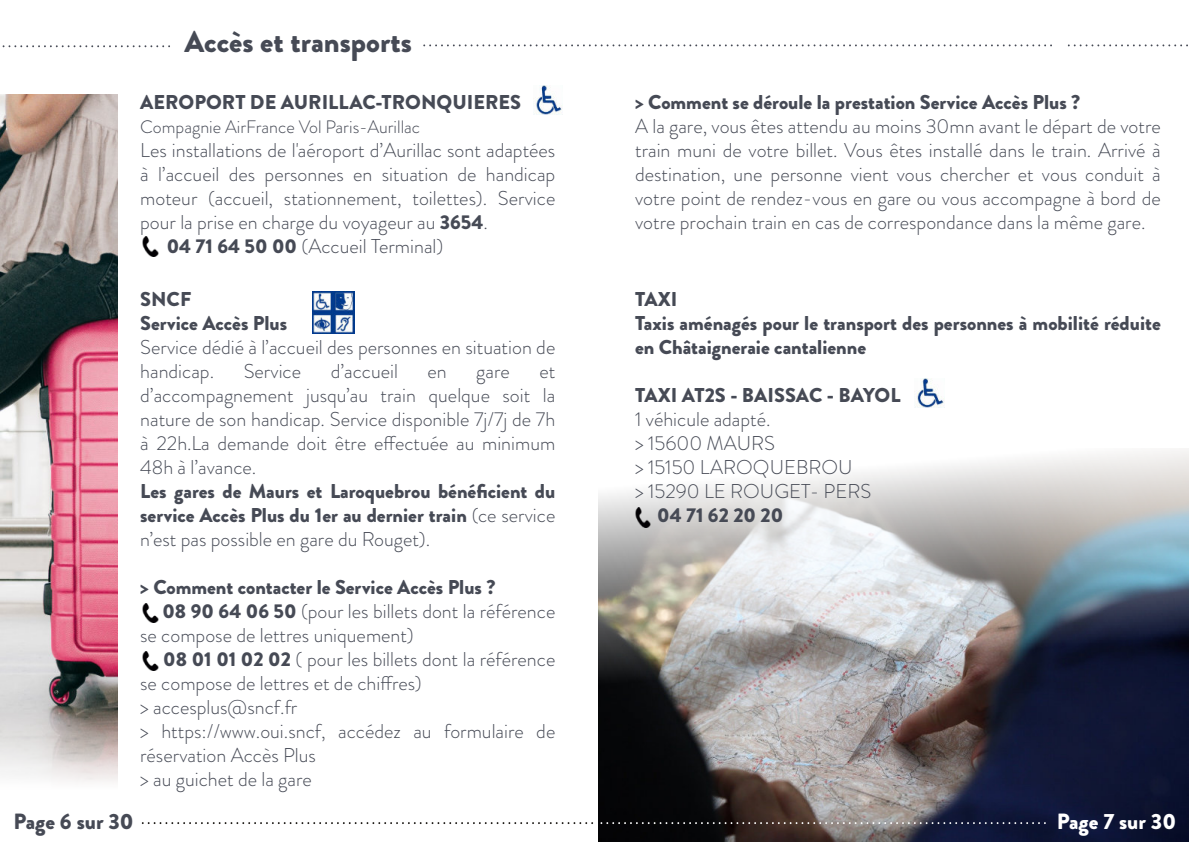
<style>
.page{position:relative;width:1191px;height:842px;background:#fff}
.page>*{position:absolute;margin:0;border:0;box-sizing:border-box;transform-origin:0 0}
.t1{font:900 30px "Brandon Grotesque";color:#464a55}
.t2{font:900 22px "Brandon Grotesque";color:#464a55}
.t3{font:900 22px "Brandon Grotesque";color:#fff}
.t4{font:300 20px/24px "Brandon Grotesque";color:#464a55}
.t5{font:900 20px/24px "Brandon Grotesque";color:#464a55}
.t6{font:300 18px "Brandon Grotesque";color:#464a55}
.s1{font-weight:900}
.s2{font-weight:300}
</style>
<div class="page">
<img style="left:598px;top:450px;width:590px;height:392px">
<svg style="left:424px;top:44px;width:764px;height:2px"></svg>
<svg style="left:2px;top:45px;width:168px;height:2px"></svg>
<img style="left:143px;top:237px;width:16px;height:19px">
<img style="left:635px;top:508px;width:16px;height:19px">
<img style="left:143px;top:603px;width:16px;height:19px">
<img style="left:143px;top:652px;width:16px;height:19px">
<img style="left:0;top:95px;width:117px;height:687px">
<svg style="left:143px;top:822px;width:903px;height:2px"></svg>
<img style="left:535px;top:85px;width:27px;height:29px">
<img style="left:916px;top:378px;width:28px;height:29px">
<img style="left:312px;top:292px;width:43px;height:42px">
<h1 class="t1" style="left:184px;top:31px;width:229px">Accès et transports</h1>
<p class="t5" style="left:140px;top:93px;width:382px">AEROPORT DE AURILLAC-TRONQUIERES</p>
<p class="t6" style="left:140px;top:120px;width:281px">Compagnie AirFrance Vol Paris-Aurillac</p>
<p class="t4" style="left:140px;top:141px;width:416px">Les installations de l'aéroport d’Aurillac sont adaptées</p>
<p class="t4" style="left:140px;top:165px;width:416px">à l’accueil des personnes en situation de handicap</p>
<p class="t4" style="left:140px;top:189px;width:416px">moteur (accueil, stationnement, toilettes). Service</p>
<p class="t4" style="left:140px;top:213px;width:349px">pour la prise en charge du voyageur au <span class="s1">3654</span>.</p>
<p class="t4" style="left:167px;top:237px;width:278px"><span class="s1">04 71 64 50 00</span> (Accueil Terminal)</p>
<p class="t5" style="left:140px;top:290px;width:148px">SNCF<br>Service Accès Plus</p>
<p class="t4" style="left:140px;top:338px;width:416px">Service dédié à l’accueil des personnes en situation de handicap.</p>
<p class="t4" style="left:244px;top:362px;width:59px">Service</p>
<p class="t4" style="left:331px;top:362px;width:69px">d’accueil</p>
<p class="t4" style="left:427px;top:362px;width:21px">en</p>
<p class="t4" style="left:476px;top:362px;width:35px">gare</p>
<p class="t4" style="left:140px;top:362px;width:416px;text-align:justify;text-indent:399px">et d’accompagnement jusqu’au train quelque soit la nature de son handicap. Service disponible 7j/7j de 7h à 22h.La demande doit être effectuée au minimum 48h à l’avance.</p>
<p class="t5" style="left:140px;top:482px;width:416px;text-align:justify">Les gares de Maurs et Laroquebrou bénéficient du service Accès Plus du 1er au dernier train <span class="s2">(ce service n’est pas possible en gare du Rouget).</span></p>
<p class="t5" style="left:140px;top:578px;width:357px">&gt; Comment contacter le Service Accès Plus ?</p>
<p class="t4" style="left:162px;top:602px;width:394px"><span class="s1">08 90 64 06 50</span> (pour les billets dont la référence</p>
<p class="t4" style="left:140px;top:626px;width:275px">se compose de lettres uniquement)</p>
<p class="t4" style="left:163px;top:650px;width:393px"><span class="s1">08 01 01 02 02</span> ( pour les billets dont la référence</p>
<p class="t4" style="left:140px;top:674px;width:283px">se compose de lettres et de chiffres)</p>
<p class="t4" style="left:140px;top:698px;width:159px">&gt; accesplus@sncf.fr</p>
<p class="t4" style="left:140px;top:722px;width:416px">&gt; https://www.oui.sncf, accédez au formulaire de</p>
<p class="t4" style="left:140px;top:746px;width:177px">réservation Accès Plus</p>
<p class="t4" style="left:140px;top:770px;width:173px">&gt; au guichet de la gare</p>
<p class="t5" style="left:635px;top:93px;width:447px">&gt; Comment se déroule la prestation Service Accès Plus ?</p>
<p class="t4" style="left:635px;top:117px;width:527px;text-align:justify">A la gare, vous êtes attendu au moins 30mn avant le départ de votre train muni de votre billet. Vous êtes installé dans le train. Arrivé à destination, une personne vient vous chercher et vous conduit à votre point de rendez-vous en gare ou vous accompagne à bord de votre prochain train en cas de correspondance dans la même gare.</p>
<p class="t5" style="left:635px;top:290px;width:527px">TAXI<br>Taxis aménagés pour le transport des personnes à mobilité réduite en Châtaigneraie cantalienne</p>
<p class="t5" style="left:635px;top:386px;width:267px">TAXI AT2S - BAISSAC - BAYOL</p>
<p class="t4" style="left:635px;top:410px;width:238px">1 véhicule adapté.<br>&gt; 15600 MAURS<br>&gt; 15150 LAROQUEBROU<br>&gt; 15290 LE ROUGET- PERS</p>
<p class="t5" style="left:657px;top:506px;width:128px">04 71 62 20 20</p>
<p class="t2" style="left:13px;top:814px;width:122px">Page 6 sur 30</p>
<p class="t3" style="left:1056px;top:814px;width:121px">Page 7 sur 30</p>
</div>
